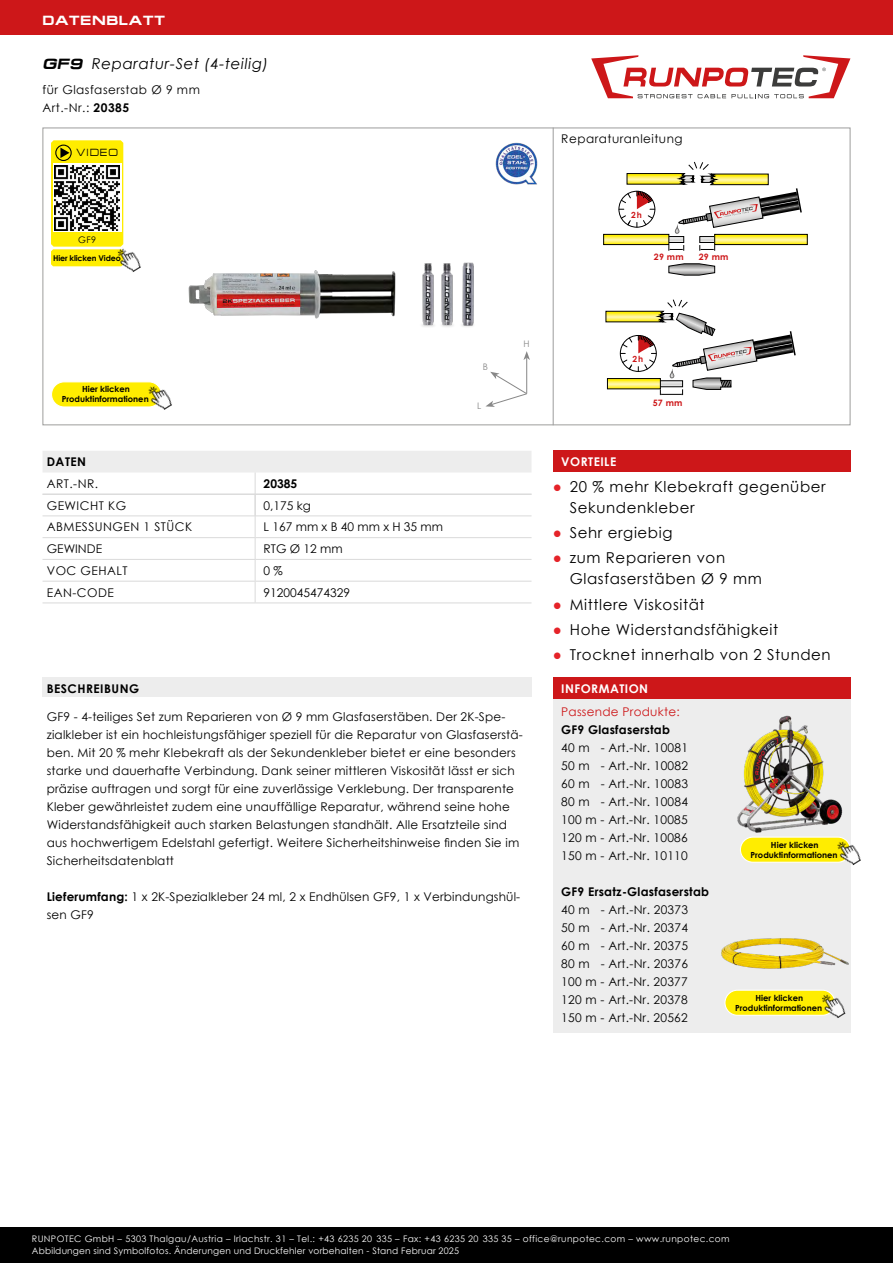
<style>
.page{position:relative;width:893px;height:1263px;background:#fff}
.page>*{position:absolute;margin:0;border:0;box-sizing:border-box;transform-origin:0 0}
.t1{font:15px/21px "Century Gothic";letter-spacing:.04em;color:#000}
.t2{font:italic 15px "Century Gothic";letter-spacing:.04em;color:#000}
.t3{font:700 13.5px "Micro Extended";letter-spacing:.04em;color:#fff}
.t4{font:12px/18px "Century Gothic";letter-spacing:.015em;color:#000;text-align:justify}
.t5{font:12px/18px "Century Gothic";letter-spacing:.04em;color:#000}
.t6{font:700 12px "Century Gothic";letter-spacing:.02em;color:#000}
.t7{font:700 12px "Century Gothic";letter-spacing:.04em;color:#fff}
.t8{font:12px "Century Gothic";letter-spacing:.02em;color:#cd1719}
.t9{font:700 12px "Century Gothic";letter-spacing:.04em;color:#000}
.t10{font:10.5px "Micro Extended";letter-spacing:.08em;color:#000}
.t11{font:9px/12px "Century Gothic";letter-spacing:.04em;color:#fff}
.t12{font:9px "Century Gothic";color:#878787}
.t13{font:9px "Century Gothic";color:#000}
.t14{font:700 8.85px "Century Gothic";letter-spacing:.025em;color:#cd1719}
.t15{font:700 8.4px/10.1px "Century Gothic";color:#000;text-align:center}
.t16{font:700 8.4px "Century Gothic";color:#cd1719}
.t17{font:700 7.95px "Century Gothic";letter-spacing:-.02em;color:#000}
.s1{font-family:"Micro Extended";font-weight:700}
.s2{font-weight:700}
.s3{color:#e52329}
</style>
<div class="page">
<div style="left:0;top:0;width:893px;height:34px;background:#cd1719"></div>
<svg style="left:591px;top:55px;width:259px;height:43px"></svg>
<div style="left:0;top:1228px;width:893px;height:35px;background:#000"></div>
<svg style="left:43px;top:451px;width:488px;height:151px"></svg>
<hr style="left:43px;top:602px;width:212px;height:1px;background:#dadada">
<hr style="left:255px;top:602px;width:276px;height:1px;background:#dadada">
<div style="left:553px;top:451px;width:297px;height:21px;background:#cd1719"></div>
<hr style="left:553px;top:128px;width:1px;height:297px;background:#9d9d9c">
<div style="left:52px;top:382px;width:109px;height:25px;background:#ffed00;border-radius:13px"></div>
<div style="left:51px;top:381px;width:111px;height:26px;border:1px solid #fff;border-radius:13px"></div>
<img style="left:143px;top:381px;width:29px;height:29px">
<hr style="left:526px;top:358px;width:1px;height:36px;background:#878787">
<svg style="left:523px;top:351px;width:7px;height:9px"></svg>
<svg style="left:485px;top:372px;width:42px;height:35px"></svg>
<svg style="left:670px;top:238px;width:12px;height:3px"></svg>
<div style="left:668px;top:236px;width:16px;height:7px;border:1px solid #000"></div>
<svg style="left:605px;top:236px;width:62px;height:7px"></svg>
<div style="left:603px;top:234px;width:66px;height:11px;border:1px solid #000"></div>
<svg style="left:701px;top:238px;width:13px;height:3px"></svg>
<div style="left:699px;top:236px;width:17px;height:7px;border:1px solid #000"></div>
<svg style="left:716px;top:236px;width:89px;height:7px"></svg>
<div style="left:714px;top:234px;width:93px;height:11px;border:1px solid #000"></div>
<svg style="left:668px;top:263px;width:47px;height:13px"></svg>
<div style="left:618px;top:191px;width:37px;height:37px;border:1px solid #000;border-radius:50%"></div>
<svg style="left:669px;top:245px;width:15px;height:6px"></svg>
<svg style="left:699px;top:245px;width:16px;height:6px"></svg>
<svg style="left:619px;top:161px;width:183px;height:73px"></svg>
<svg style="left:605px;top:299px;width:191px;height:96px"></svg>
<img style="left:495px;top:142px;width:43px;height:43px">
<img style="left:114px;top:243px;width:27px;height:29px">
<svg style="left:51px;top:140px;width:72px;height:126px;background:#f8e815"></svg>
<svg style="left:53px;top:164px;width:68px;height:68px"></svg>
<img style="left:55px;top:165px;width:65px;height:65px">
<div style="left:553px;top:698px;width:297px;height:335px;background:#ededed"></div>
<img style="left:737px;top:715px;width:106px;height:118px">
<div style="left:553px;top:677px;width:297px;height:21px;background:#cd1719"></div>
<div style="left:740px;top:837px;width:110px;height:25px;background:#ffed00;border-radius:13px"></div>
<div style="left:740px;top:836px;width:111px;height:27px;border:1px solid #fff;border-radius:13px"></div>
<img style="left:832px;top:835px;width:29px;height:34px">
<img style="left:721px;top:938px;width:128px;height:31px">
<div style="left:725px;top:990px;width:110px;height:25px;background:#ffed00;border-radius:13px"></div>
<div style="left:724px;top:990px;width:111px;height:26px;border:1px solid #fff;border-radius:13px"></div>
<img style="left:817px;top:990px;width:29px;height:28px">
<div style="left:43px;top:677px;width:488px;height:19px;background:#ededed"></div>
<img style="left:188px;top:262px;width:286px;height:65px">
<p class="t3" style="left:43px;top:13px;width:124px">DATENBLATT</p>
<p class="t2" style="left:43px;top:53px;width:227px"><span class="s1">GF9</span> Reparatur-Set (4-teilig)</p>
<p class="t5" style="left:43px;top:81px;width:159px">für Glasfaserstab Ø 9 mm<br>Art.-Nr.: <span class="s2">20385</span></p>
<p class="t10" style="left:77px;top:147px;width:43px">VIDEO</p>
<p class="t13" style="left:78px;top:233px;width:19px">GF9</p>
<p class="t17" style="left:53px;top:252px;width:69px">Hier klicken Video</p>
<p class="t5" style="left:561px;top:129px;width:123px">Reparaturanleitung</p>
<p class="t16" style="left:631px;top:208px;width:12px">2h</p>
<p class="t14" style="left:654px;top:250px;width:31px">29 mm</p>
<p class="t14" style="left:699px;top:250px;width:31px">29 mm</p>
<p class="t15" style="left:62px;top:384px;width:89px">Hier klicken<br>Produktinformationen</p>
<p class="t6" style="left:47px;top:453px;width:41px">DATEN</p>
<p class="t4" style="left:47px;top:474px;width:53px">ART.-NR.</p>
<p class="t6" style="left:264px;top:474px;width:35px">20385</p>
<p class="t5" style="left:47px;top:496px;width:81px">GEWICHT KG</p>
<p class="t4" style="left:264px;top:496px;width:49px">0,175 kg</p>
<p class="t5" style="left:47px;top:518px;width:147px">ABMESSUNGEN 1 STÜCK</p>
<p class="t4" style="left:264px;top:518px;width:181px">L 167 mm x B 40 mm x H 35 mm</p>
<p class="t4" style="left:47px;top:539px;width:57px">GEWINDE</p>
<p class="t4" style="left:264px;top:539px;width:81px">RTG Ø 12 mm</p>
<p class="t5" style="left:47px;top:561px;width:82px">VOC GEHALT</p>
<p class="t4" style="left:264px;top:561px;width:21px">0 %</p>
<p class="t4" style="left:47px;top:583px;width:69px">EAN-CODE</p>
<p class="t4" style="left:264px;top:583px;width:88px">9120045474329</p>
<p class="t9" style="left:47px;top:679px;width:94px">BESCHREIBUNG</p>
<p class="t12" style="left:483px;top:361px;width:7px">B</p>
<p class="t12" style="left:477px;top:400px;width:6px">L</p>
<p class="t12" style="left:524px;top:338px;width:8px">H</p>
<p class="t4" style="left:47px;top:708px;width:478px;text-align:left">GF9 - 4-teiliges Set zum Reparieren von Ø 9 mm Glasfaserstäben. Der 2K-Spe&shy;zialkleber ist ein hochleistungsfähiger speziell für die Reparatur von Glasfaserstä&shy;ben. Mit 20 % mehr Klebekraft als der Sekundenkleber bietet er eine besonders starke und dauerhafte Verbindung. Dank seiner mittleren Viskosität lässt er sich präzise auftragen und sorgt für eine zuverlässige Verklebung. Der transparente Kleber gewährleistet zudem eine unauffällige Reparatur, während seine hohe Widerstandsfähigkeit auch starken Belastungen standhält. Alle Ersatzteile sind aus hochwertigem Edelstahl gefertigt. Weitere Sicherheitshinweise finden Sie im Sicherheitsdatenblatt</p>
<p class="t4" style="left:47px;top:888px;width:475px"><span class="s2">Lieferumfang:</span> 1 x 2K-Spezialkleber 24 ml, 2 x Endhülsen GF9, 1 x Verbindungshül&shy;sen GF9</p>
<p class="t16" style="left:633px;top:353px;width:12px">2h</p>
<p class="t14" style="left:653px;top:396px;width:31px">57 mm</p>
<p class="t7" style="left:561px;top:453px;width:56px">VORTEILE</p>
<p class="t1" style="left:570px;top:476px;width:257px;text-indent:-17px"><span class="s3">●</span> 20 % mehr Klebekraft gegenüber<br>Sekundenkleber</p>
<p class="t1" style="left:553px;top:522px;width:121px"><span class="s3">●</span> Sehr ergiebig</p>
<p class="t1" style="left:570px;top:547px;width:193px;text-indent:-17px"><span class="s3">●</span> zum Reparieren von<br>Glasfaserstäben Ø 9 mm</p>
<p class="t1" style="left:553px;top:593px;width:153px"><span class="s3">●</span> Mittlere Viskosität</p>
<p class="t1" style="left:553px;top:619px;width:227px"><span class="s3">●</span> Hohe Widerstandsfähigkeit</p>
<p class="t1" style="left:553px;top:644px;width:279px"><span class="s3">●</span> Trocknet innerhalb von 2 Stunden</p>
<p class="t7" style="left:561px;top:679px;width:88px">INFORMATION</p>
<p class="t8" style="left:561px;top:703px;width:120px">Passende Produkte:</p>
<p class="t6" style="left:561px;top:720px;width:110px">GF9 Glasfaserstab</p>
<p class="t4" style="left:561px;top:738px;width:128px">40 m - Art.-Nr. 10081<br>50 m - Art.-Nr. 10082<br>60 m - Art.-Nr. 10083<br>80 m - Art.-Nr. 10084<br>100 m - Art.-Nr. 10085<br>120 m - Art.-Nr. 10086<br>150 m - Art.-Nr. 10110</p>
<p class="t6" style="left:561px;top:882px;width:149px">GF9 Ersatz-Glasfaserstab</p>
<p class="t4" style="left:561px;top:900px;width:128px">40 m - Art.-Nr. 20373<br>50 m - Art.-Nr. 20374<br>60 m - Art.-Nr. 20375<br>80 m - Art.-Nr. 20376<br>100 m - Art.-Nr. 20377<br>120 m - Art.-Nr. 20378<br>150 m - Art.-Nr. 20562</p>
<p class="t15" style="left:751px;top:839px;width:89px">Hier klicken<br>Produktinformationen</p>
<p class="t15" style="left:735px;top:992px;width:89px">Hier klicken<br>Produktinformationen</p>
<p class="t11" style="left:32px;top:1233px;width:699px">RUNPOTEC GmbH – 5303 Thalgau/Austria – Irlachstr. 31 – Tel.: +43 6235 20 335 – Fax: +43 6235 20 335 35 – office@runpotec.com – www.runpotec.com<br>Abbildungen sind Symbolfotos. Änderungen und Druckfehler vorbehalten - Stand Februar 2025</p>
</div>
